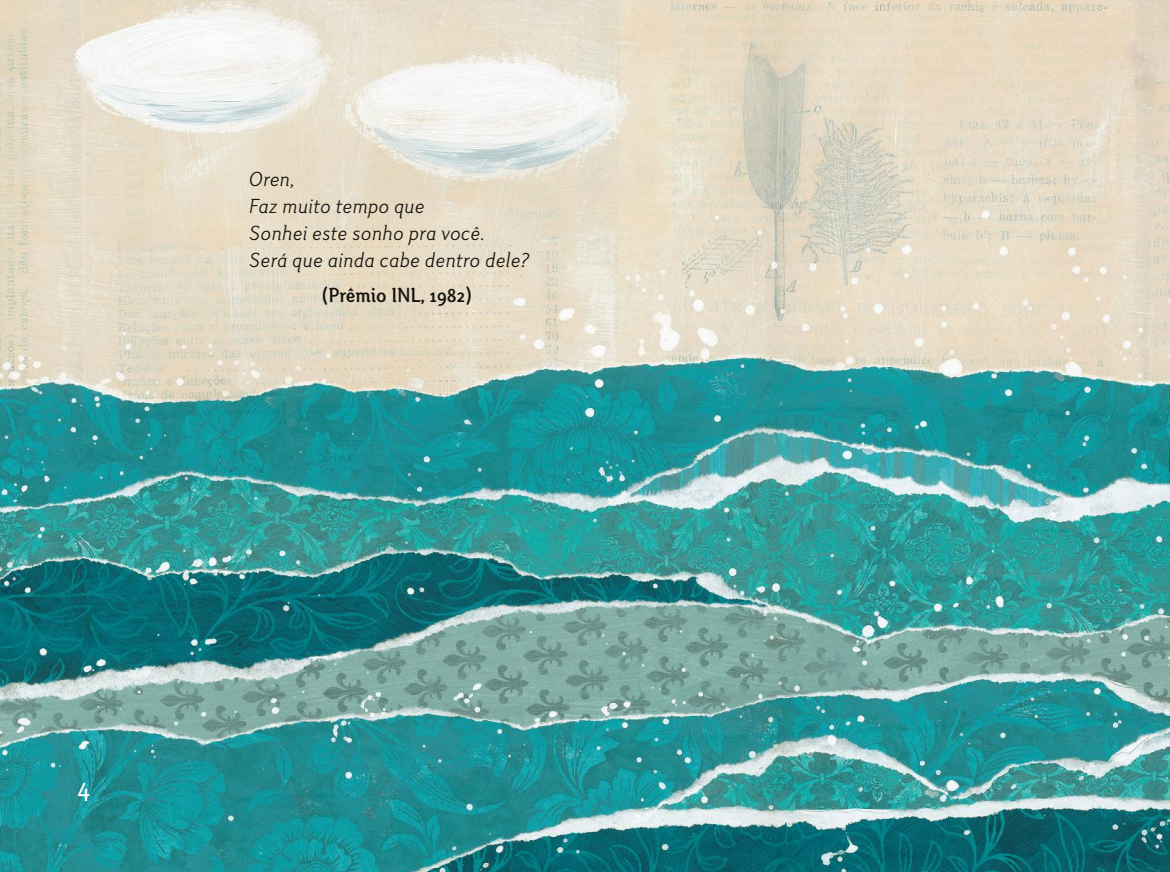
<style>
.page{position:relative;width:1170px;height:872px;background:#fff}
.page>*{position:absolute;margin:0;border:0;box-sizing:border-box;transform-origin:0 0}
.t1{font:27px "Otari";color:#fff}
.t2{font:italic 300 21px/27px "Otari";color:#12120d}
.t3{font:500 21px "Otari";color:#12120d}
</style>
<div class="page">
<img style="left:0;top:0;width:1169px;height:872px">
<p class="t2" style="left:249px;top:165px;width:281px">Oren,<br>Faz muito tempo que<br>Sonhei este sonho pra você.<br>Será que ainda cabe dentro dele?</p>
<p class="t3" style="left:321px;top:283px;width:152px">(Prêmio INL, 1982)</p>
<p class="t1" style="left:77px;top:775px;width:14px">4</p>
</div>
